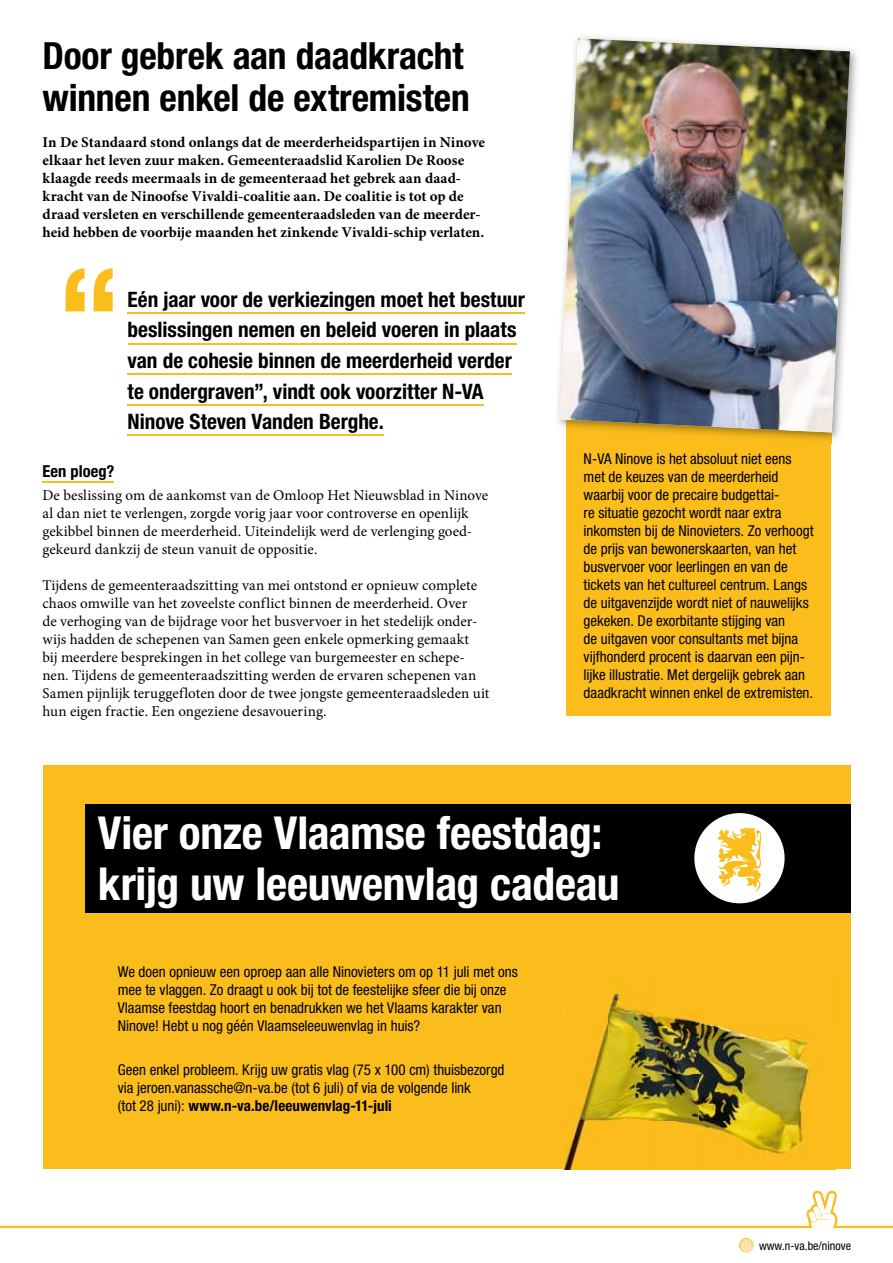
<style>
.page{position:relative;width:893px;height:1263px;background:#fff}
.page>*{position:absolute;margin:0;border:0;box-sizing:border-box;transform-origin:0 0}
.t1{font:700 condensed 45.45px/51px "Helvetica Neue LT Std";letter-spacing:-.005em;color:#fff}
.t2{font:700 condensed 37.5px/42px "Helvetica Neue LT Std";letter-spacing:-.005em;color:#000}
.t3{font:700 condensed 21.3px/30.6px "Helvetica Neue LT Std";color:#000}
.t4{font:700 condensed 16.5px "Helvetica Neue LT Std";color:#000}
.t5{font:condensed 15px/18px "Helvetica Neue LT Std";color:#000}
.t6{font:15px/18px "Minion Pro";color:#000}
.t7{font:700 15px/18px "Minion Pro";color:#000}
.t8{font:condensed 12px "Helvetica Neue LT Std";color:#000}
.s1{font-weight:700}
</style>
<div class="page">
<hr style="left:43px;top:482px;width:71px;height:1px;background:#fbbd1b">
<div style="left:567px;top:392px;width:264px;height:323px;background:#fbbd1b"></div>
<img style="left:557px;top:36px;width:300px;height:407px">
<img style="left:567px;top:432px;width:264px;height:11px">
<img style="left:560px;top:38px;width:290px;height:394px">
<hr style="left:128px;top:312px;width:397px;height:2px;background:#fbbd1b">
<hr style="left:128px;top:343px;width:388px;height:1px;background:#fbbd1b">
<hr style="left:128px;top:373px;width:384px;height:2px;background:#fbbd1b">
<hr style="left:128px;top:404px;width:356px;height:1px;background:#fbbd1b">
<hr style="left:128px;top:435px;width:256px;height:1px;background:#fbbd1b">
<svg style="left:66px;top:268px;width:47px;height:43px"></svg>
<div style="left:43px;top:765px;width:807px;height:404px;background:#fbbd1b"></div>
<div style="left:85px;top:804px;width:765px;height:109px;background:#000"></div>
<svg style="left:694px;top:813px;width:91px;height:91px"></svg>
<img style="left:564px;top:979px;width:252px;height:190px">
<svg style="left:0;top:1190px;width:893px;height:38px"></svg>
<img style="left:739px;top:1238px;width:15px;height:15px">
<img style="left:739px;top:1238px;width:14px;height:14px;border-radius:7px">
<h2 class="t2" style="left:43px;top:34px;width:429px">Door gebrek aan daadkracht winnen enkel de extremisten</h2>
<p class="t7" style="left:43px;top:133px;width:444px">In De Standaard stond onlangs dat de meerderheidspartijen in Ninove elkaar het leven zuur maken. Gemeenteraadslid Karolien De Roose klaagde reeds meermaals in de gemeenteraad het gebrek aan daad&shy;kracht van de Ninoofse Vivaldi-coalitie aan. De coalitie is tot op de draad versleten en verschillende gemeenteraadsleden van de meerder&shy;heid hebben de voorbije maanden het zinkende Vivaldi-schip verlaten.</p>
<h3 class="t3" style="left:128px;top:284px;width:399px">Eén jaar voor de verkiezingen moet het bestuur beslissingen nemen en beleid voeren in plaats van de cohesie binnen de meerderheid verder te ondergraven”, vindt ook voorzitter N-VA Ninove Steven Vanden Berghe.</h3>
<p class="t4" style="left:43px;top:461px;width:73px">Een ploeg?</p>
<p class="t6" style="left:43px;top:486px;width:447px">De beslissing om de aankomst van de Omloop Het Nieuwsblad in Ninove al dan niet te verlengen, zorgde vorig jaar voor controverse en openlijk gekibbel binnen de meerderheid. Uiteindelijk werd de verlenging goed&shy;gekeurd dankzij de steun vanuit de oppositie.</p>
<p class="t6" style="left:43px;top:576px;width:448px">Tijdens de gemeenteraadszitting van mei ontstond er opnieuw complete chaos omwille van het zoveelste conflict binnen de meerderheid. Over<br>de verhoging van de bijdrage voor het busvervoer in het stedelijk onder&shy;wijs hadden de schepenen van Samen geen enkele opmerking gemaakt<br>bij meerdere besprekingen in het college van burgemeester en schepe&shy;nen. Tijdens de gemeenteraadszitting werden de ervaren schepenen van Samen pijnlijk teruggefloten door de twee jongste gemeenteraadsleden uit hun eigen fractie. Een ongeziene desavouering.</p>
<p class="t5" style="left:584px;top:450px;width:232px">N-VA Ninove is het absoluut niet eens met de keuzes van de meerderheid waarbij voor de precaire budgettai-<br>re situatie gezocht wordt naar extra inkomsten bij de Ninovieters. Zo verhoogt de prijs van bewonerskaarten, van het busvervoer voor leerlingen en van de tickets van het cultureel centrum. Langs de uitgavenzijde wordt niet of nauwelijks gekeken. De exorbitante stijging van<br>de uitgaven voor consultants met bijna vijfhonderd procent is daarvan een pijn&shy;lijke illustratie. Met dergelijk gebrek aan daadkracht winnen enkel de extremisten.</p>
<h1 class="t1" style="left:98px;top:807px;width:523px">Vier onze Vlaamse feestdag: krijg uw leeuwenvlag cadeau</h1>
<p class="t5" style="left:118px;top:962px;width:402px">We doen opnieuw een oproep aan alle Ninovieters om op 11 juli met ons mee te vlaggen. Zo draagt u ook bij tot de feestelijke sfeer die bij onze Vlaamse feestdag hoort en benadrukken we het Vlaams karakter van Ninove! Hebt u nog géén Vlaamseleeuwenvlag in huis?</p>
<p class="t5" style="left:118px;top:1061px;width:388px">Geen enkel probleem. Krijg uw gratis vlag (75 x 100 cm) thuisbezorgd via jeroen.vanassche@n-va.be (tot 6 juli) of via de volgende link<br>(tot 28 juni): <span class="s1">www.n-va.be/leeuwenvlag-11-juli</span></p>
<p class="t8" style="left:759px;top:1238px;width:93px">www.n-va.be/ninove</p>
</div>
